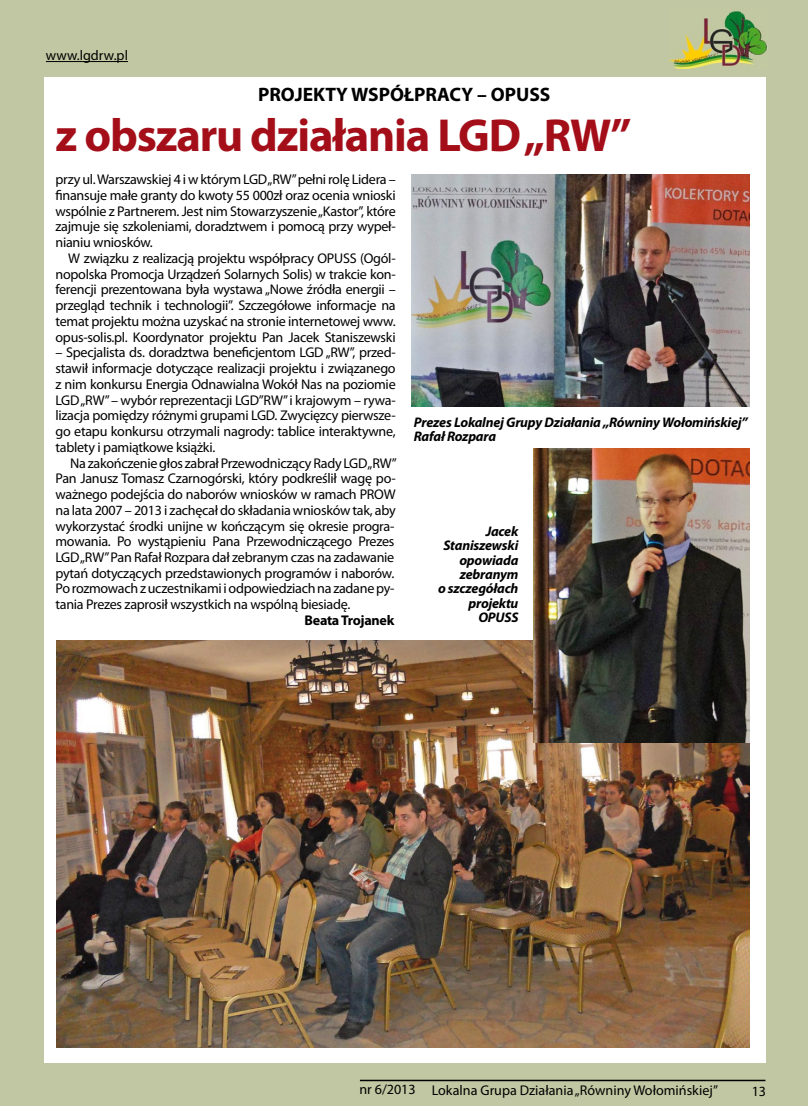
<style>
.page{position:relative;width:808px;height:1106px;background:#fff}
.page>*{position:absolute;margin:0;border:0;box-sizing:border-box;transform-origin:0 0}
.t1{font:700 46.5px "Myriad Pro";letter-spacing:-.025em;color:#a30e19}
.t2{font:700 19.5px "Myriad Pro";color:#000}
.t3{font:14.1px/15.8px "Myriad Pro";letter-spacing:-.02em;color:#000;text-align:justify}
.t4{font:14.1px "Myriad Pro";color:#000}
.t5{font:700 14.1px "Myriad Pro";letter-spacing:-.02em;color:#000}
.t6{font:italic 700 13.95px/14.4px "Myriad Pro";letter-spacing:-.015em;color:#000}
</style>
<div class="page">
<div style="left:0;top:0;width:808px;height:77px;background:#c1c7a2"></div>
<div style="left:0;top:1063px;width:808px;height:43px;background:#c1c7a2"></div>
<div style="left:766px;top:0;width:42px;height:1106px;background:#c1c7a2"></div>
<div style="left:0;top:0;width:43px;height:1106px;background:#c1c7a2"></div>
<hr style="left:46px;top:61px;width:82px;height:1px;background:#000">
<hr style="left:360px;top:1079px;width:405px;height:2px;background:#000">
<img style="left:669px;top:11px;width:98px;height:58px">
<img style="left:411px;top:174px;width:338px;height:232px">
<img style="left:56px;top:641px;width:694px;height:406px">
<img style="left:533px;top:449px;width:217px;height:293px">
<p class="t4" style="left:46px;top:47px;width:84px">www.lgdrw.pl</p>
<h2 class="t2" style="left:258px;top:82px;width:294px">PROJEKTY WSPÓŁPRACY – OPUSS</h2>
<h1 class="t1" style="left:55px;top:105px;width:578px">z obszaru działania LGD „RW”</h1>
<p class="t3" style="left:55px;top:171px;width:342px">przy ul. Warszawskiej 4 i w którym LGD „RW” pełni rolę Lidera – finansuje małe granty do kwoty 55 000zł oraz ocenia wnioski wspólnie z Partnerem. Jest nim Stowarzyszenie „Kastor”, które zajmuje się szkoleniami, doradztwem i pomocą przy wypeł&shy;nianiu wniosków.</p>
<p class="t3" style="left:55px;top:250px;width:342px;text-indent:13px">W związku z realizacją projektu współpracy OPUSS (Ogól&shy;nopolska Promocja Urządzeń Solarnych Solis) w trakcie kon&shy;ferencji prezentowana była wystawa „Nowe źródła energii – przegląd technik i technologii”. Szczegółowe informacje na temat projektu można uzyskać na stronie internetowej www. opus-solis.pl. Koordynator projektu Pan Jacek Staniszewski</p>
<p class="t3" style="left:55px;top:344px;width:342px">– Specjalista ds. doradztwa beneficjentom LGD „RW”, przed&shy;stawił informacje dotyczące realizacji projektu i związanego z nim konkursu Energia Odnawialna Wokół Nas na poziomie LGD „RW” – wybór reprezentacji LGD”RW” i krajowym – rywa&shy;lizacja pomiędzy różnymi grupami LGD. Zwycięzcy pierwsze&shy;go etapu konkursu otrzymali nagrody: tablice interaktywne, tablety i pamiątkowe książki.</p>
<p class="t3" style="left:55px;top:455px;width:343px;text-align:left;text-indent:15px">Na zakończenie głos zabrał Przewodniczący Rady LGD „RW” Pan Janusz Tomasz Czarnogórski, który podkreślił wagę po&shy;ważnego podejścia do naborów wniosków w ramach PROW na lata 2007 – 2013 i zachęcał do składania wniosków tak, aby wykorzystać środki unijne w kończącym się okresie progra&shy;mowania. Po wystąpieniu Pana Przewodniczącego Prezes LGD „RW” Pan Rafał Rozpara dał zebranym czas na zadawanie pytań dotyczących przedstawionych programów i naborów.<br>Po rozmowach z uczestnikami i odpowiedziach na zadane py&shy;tania Prezes zaprosił wszystkich na wspólną biesiadę.</p>
<p class="t5" style="left:304px;top:611px;width:91px">Beata Trojanek</p>
<p class="t6" style="left:414px;top:414px;width:335px">Prezes Lokalnej Grupy Działania „Równiny Wołomińskiej”<br>Rafał Rozpara</p>
<p class="t6" style="left:438px;top:523px;width:82px;text-align:right">Jacek<br>Staniszewski opowiada zebranym<br>o szczegółach projektu<br>OPUSS</p>
<p class="t4" style="left:359px;top:1081px;width:360px">nr 6/2013 Lokalna Grupa Działania „Równiny Wołomińskiej”</p>
<p class="t3" style="left:752px;top:1082px;width:16px">13</p>
</div>
